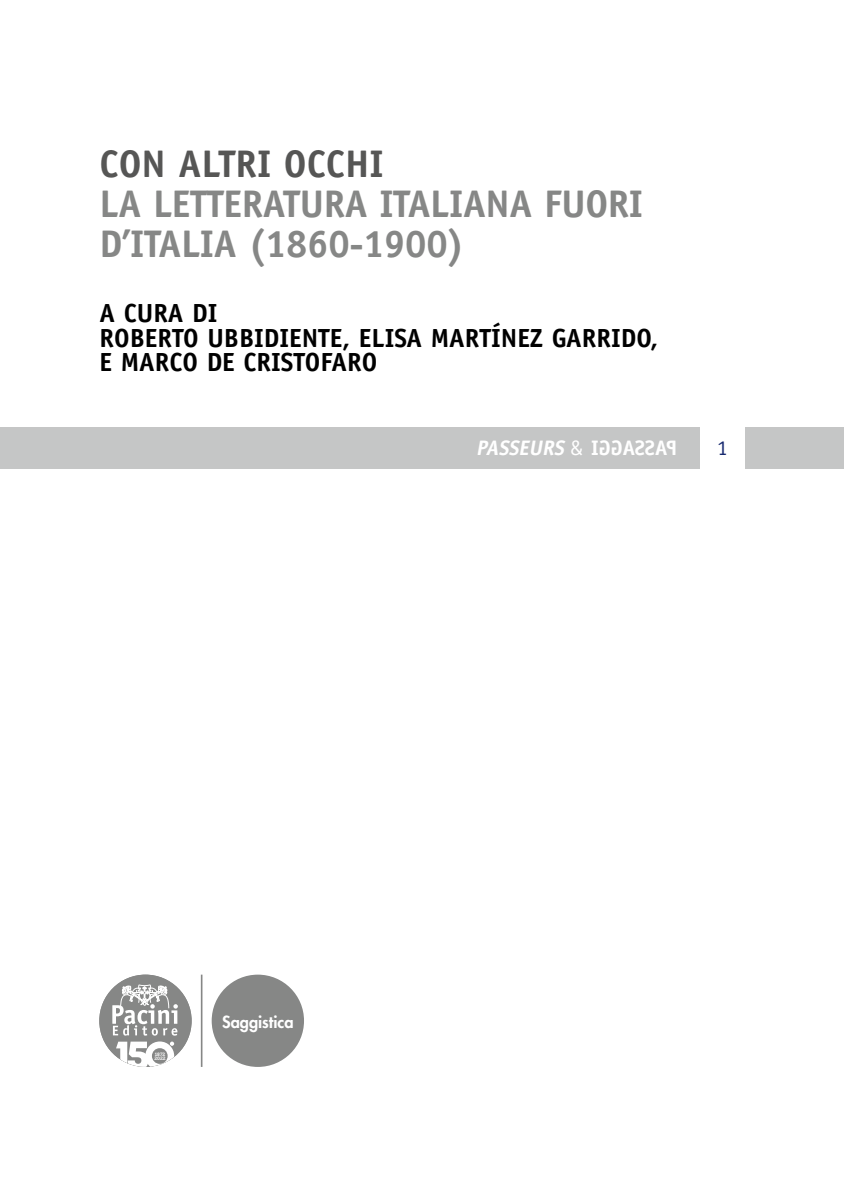
<style>
.page{position:relative;width:844px;height:1191px;background:#fff}
.page>*{position:absolute;margin:0;border:0;box-sizing:border-box;transform-origin:0 0}
.t1{font:700 38.5px/40.2px "Officina Sans Std";letter-spacing:-.01em;color:#868786}
.t2{font:700 38.5px "Officina Sans Std";color:#565655}
.t3{font:700 26.25px/24.5px "Officina Sans Std";color:#000}
.t4{font:italic 700 21px "Officina Sans Std";color:#fff}
.t5{font:21px "Officina Sans Std";color:#17296f}
.t6{font:800 16.28px "Futura Std";color:#fff}
.t7{font:4.73px/4px "Museo 700";color:#fff}
.s1{font-weight:400;font-style:normal}
</style>
<div class="page">
<div style="left:99px;top:974px;width:92px;height:92px;background:#868786;border-radius:46px"></div>
<svg style="left:116px;top:1041px;width:58px;height:25px"></svg>
<svg style="left:112px;top:979px;width:66px;height:56px"></svg>
<div style="left:212px;top:974px;width:92px;height:93px;background:#868786;border-radius:50%"></div>
<hr style="left:201px;top:974px;width:1px;height:93px;background:#868786">
<div style="left:0;top:427px;width:843px;height:41px;background:#c5c6c6"></div>
<div style="left:699px;top:427px;width:45px;height:41px;background:#fff"></div>
<h1 class="t2" style="left:99px;top:140px;width:285px">CON ALTRI OCCHI</h1>
<h1 class="t1" style="left:99px;top:183px;width:545px">LA LETTERATURA ITALIANA FUORI<br>D’ITALIA (1860-1900)</h1>
<p class="t3" style="left:99px;top:300px;width:560px">A CURA DI<br>ROBERTO UBBIDIENTE, ELISA MARTÍNEZ GARRIDO,<br>E MARCO DE CRISTOFARO</p>
<p class="t4" style="left:476px;top:435px;width:108px">PASSEURS <span class="s1">&amp;</span></p>
<p class="t5" style="left:717px;top:436px;width:12px">1</p>
<p class="t7" style="left:154px;top:1052px;width:13px">1872<br>2022</p>
<p class="t6" style="left:222px;top:1011px;width:73px">Saggistica</p>
</div>
